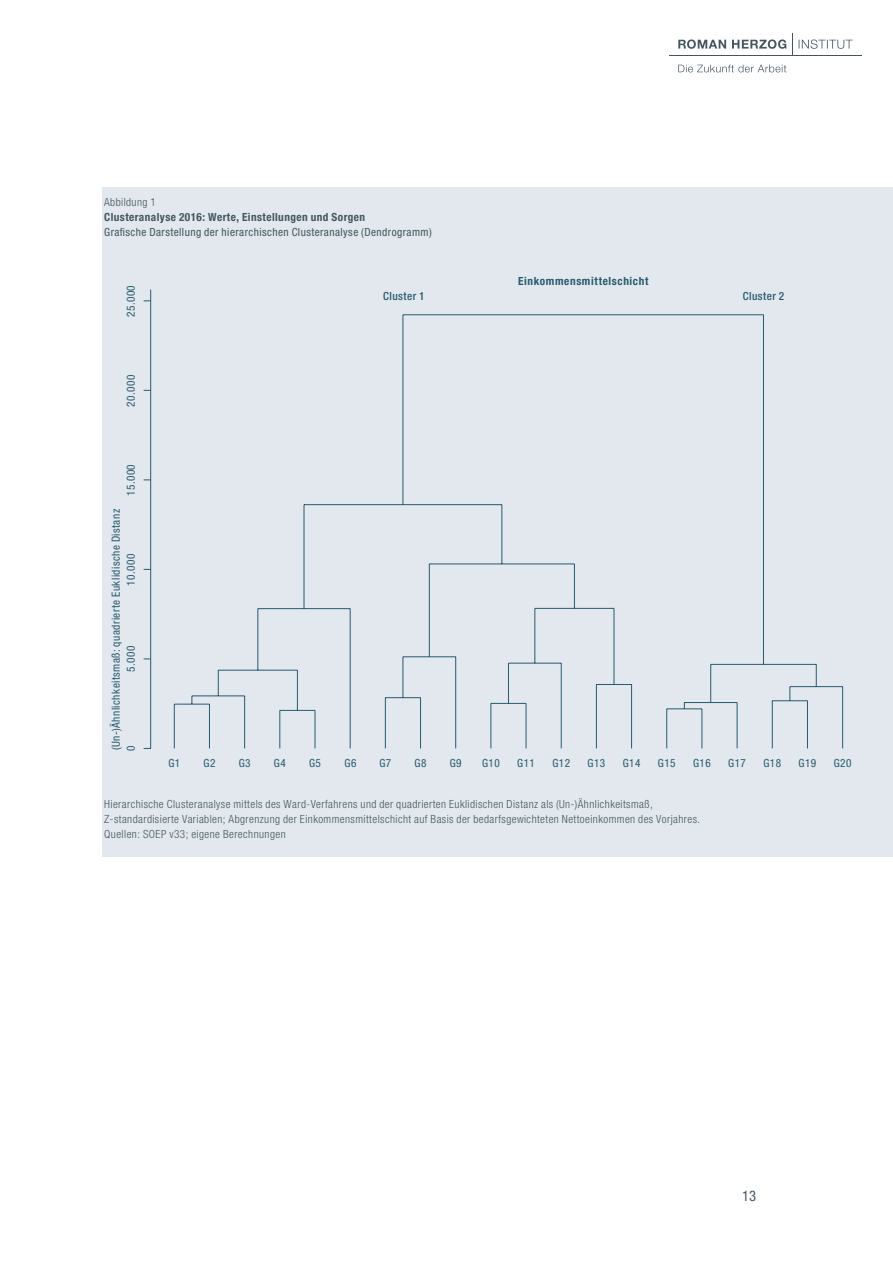
<style>
.page{position:relative;width:893px;height:1263px;background:#fff}
.page>*{position:absolute;margin:0;border:0;box-sizing:border-box;transform-origin:0 0}
.t1{font:condensed 14.7px "Helvetica Neue LT Std";color:#45555f}
.t2{font:300 condensed 11.25px/14.9px "Helvetica Neue LT Std";letter-spacing:.04em;color:#45555f}
.t3{font:condensed 11.25px "Helvetica Neue LT Std";letter-spacing:.04em;color:#275a70}
.t4{font:condensed 11.25px "Helvetica Neue LT Std";letter-spacing:.04em;color:#45555f}
.t5{font:700 condensed 11.25px "Helvetica Neue LT Std";letter-spacing:.04em;color:#45555f}
.t6{font:700 condensed 11.25px "Helvetica Neue LT Std";letter-spacing:.055em;color:#275a70}
.t7{font:500 condensed 11.25px "Helvetica Neue LT Std";letter-spacing:.04em;color:#275a70}
</style>
<div class="page">
<svg style="left:799px;top:40px;width:54px;height:9px"></svg>
<svg style="left:732px;top:39px;width:54px;height:10px"></svg>
<svg style="left:678px;top:39px;width:48px;height:10px"></svg>
<svg style="left:678px;top:65px;width:108px;height:7px"></svg>
<hr style="left:669px;top:55px;width:192px;height:1px;background:#45555f">
<svg style="left:792px;top:33px;width:1px;height:22px"></svg>
<div style="left:102px;top:187px;width:791px;height:670px;background:#e2e8ed"></div>
<hr style="left:403px;top:314px;width:360px;height:1px;background:#275a70">
<hr style="left:403px;top:315px;width:1px;height:190px;background:#275a70">
<hr style="left:304px;top:504px;width:198px;height:1px;background:#275a70">
<hr style="left:502px;top:505px;width:1px;height:59px;background:#275a70">
<hr style="left:304px;top:505px;width:1px;height:104px;background:#275a70">
<hr style="left:429px;top:564px;width:145px;height:1px;background:#275a70">
<hr style="left:258px;top:608px;width:92px;height:1px;background:#275a70">
<hr style="left:763px;top:315px;width:1px;height:349px;background:#275a70">
<hr style="left:574px;top:564px;width:1px;height:44px;background:#275a70">
<hr style="left:258px;top:609px;width:1px;height:61px;background:#275a70">
<hr style="left:711px;top:664px;width:105px;height:1px;background:#275a70">
<hr style="left:535px;top:608px;width:79px;height:1px;background:#275a70">
<hr style="left:218px;top:670px;width:79px;height:1px;background:#275a70">
<svg style="left:816px;top:664px;width:1px;height:22px"></svg>
<hr style="left:710px;top:664px;width:1px;height:38px;background:#275a70">
<hr style="left:534px;top:608px;width:1px;height:55px;background:#275a70">
<hr style="left:429px;top:564px;width:1px;height:93px;background:#275a70">
<svg style="left:218px;top:671px;width:1px;height:24px"></svg>
<hr style="left:790px;top:686px;width:53px;height:1px;background:#275a70">
<hr style="left:684px;top:702px;width:53px;height:1px;background:#275a70">
<hr style="left:508px;top:663px;width:53px;height:1px;background:#275a70">
<hr style="left:403px;top:656px;width:53px;height:1px;background:#275a70">
<hr style="left:192px;top:695px;width:53px;height:1px;background:#275a70">
<svg style="left:789px;top:687px;width:1px;height:13px"></svg>
<hr style="left:614px;top:608px;width:1px;height:76px;background:#275a70">
<hr style="left:508px;top:663px;width:1px;height:40px;background:#275a70">
<hr style="left:403px;top:657px;width:1px;height:41px;background:#275a70">
<hr style="left:297px;top:670px;width:1px;height:40px;background:#275a70">
<hr style="left:772px;top:700px;width:35px;height:1px;background:#275a70">
<hr style="left:667px;top:708px;width:35px;height:1px;background:#275a70">
<hr style="left:596px;top:684px;width:36px;height:1px;background:#275a70">
<hr style="left:491px;top:703px;width:35px;height:1px;background:#275a70">
<hr style="left:385px;top:697px;width:36px;height:1px;background:#275a70">
<hr style="left:280px;top:710px;width:35px;height:1px;background:#275a70">
<hr style="left:174px;top:704px;width:35px;height:1px;background:#275a70">
<hr style="left:842px;top:687px;width:1px;height:61px;background:#275a70">
<hr style="left:807px;top:701px;width:1px;height:47px;background:#275a70">
<hr style="left:772px;top:701px;width:1px;height:47px;background:#275a70">
<hr style="left:737px;top:702px;width:1px;height:46px;background:#275a70">
<hr style="left:702px;top:709px;width:1px;height:39px;background:#275a70">
<hr style="left:666px;top:709px;width:1px;height:39px;background:#275a70">
<hr style="left:631px;top:684px;width:1px;height:64px;background:#275a70">
<hr style="left:596px;top:684px;width:1px;height:64px;background:#275a70">
<hr style="left:561px;top:663px;width:1px;height:85px;background:#275a70">
<hr style="left:526px;top:703px;width:1px;height:45px;background:#275a70">
<hr style="left:491px;top:703px;width:1px;height:45px;background:#275a70">
<hr style="left:455px;top:657px;width:1px;height:91px;background:#275a70">
<hr style="left:420px;top:698px;width:1px;height:50px;background:#275a70">
<hr style="left:385px;top:698px;width:1px;height:50px;background:#275a70">
<hr style="left:350px;top:609px;width:1px;height:139px;background:#275a70">
<hr style="left:315px;top:710px;width:1px;height:38px;background:#275a70">
<hr style="left:279px;top:710px;width:1px;height:38px;background:#275a70">
<hr style="left:244px;top:696px;width:1px;height:52px;background:#275a70">
<hr style="left:209px;top:704px;width:1px;height:44px;background:#275a70">
<hr style="left:174px;top:704px;width:1px;height:44px;background:#275a70">
<hr style="left:150px;top:290px;width:1px;height:458px;background:#275a70">
<p class="t2" style="left:104px;top:195px;width:53px">Abbildung 1</p>
<p class="t5" style="left:104px;top:210px;width:263px">Clusteranalyse 2016: Werte, Einstellungen und Sorgen</p>
<p class="t4" style="left:104px;top:225px;width:329px">Grafische Darstellung der hierarchischen Clusteranalyse (Dendrogramm)</p>
<p class="t3" style="left:124px;top:317px;width:33px;rotate:-90deg">25.000</p>
<p class="t3" style="left:124px;top:407px;width:33px;rotate:-90deg">20.000</p>
<p class="t3" style="left:124px;top:496px;width:33px;rotate:-90deg">15.000</p>
<p class="t3" style="left:109px;top:750px;width:243px;rotate:-90deg">(Un-)Ähnlichkeitsmaß: quadrierte Euklidische Distanz</p>
<p class="t3" style="left:124px;top:586px;width:33px;rotate:-90deg">10.000</p>
<p class="t3" style="left:124px;top:671px;width:28px;rotate:-90deg">5.000</p>
<p class="t3" style="left:124px;top:751px;width:7px;rotate:-90deg">0</p>
<p class="t7" style="left:383px;top:290px;width:43px">Cluster 1</p>
<p class="t6" style="left:518px;top:274px;width:132px">Einkommensmittelschicht</p>
<p class="t7" style="left:743px;top:290px;width:43px">Cluster 2</p>
<p class="t3" style="left:168px;top:757px;width:13px">G1</p>
<p class="t3" style="left:204px;top:757px;width:13px">G2</p>
<p class="t3" style="left:239px;top:757px;width:13px">G3</p>
<p class="t3" style="left:274px;top:757px;width:13px">G4</p>
<p class="t3" style="left:309px;top:757px;width:13px">G5</p>
<p class="t3" style="left:345px;top:757px;width:13px">G6</p>
<p class="t3" style="left:379px;top:757px;width:13px">G7</p>
<p class="t3" style="left:415px;top:757px;width:13px">G8</p>
<p class="t3" style="left:450px;top:757px;width:13px">G9</p>
<p class="t3" style="left:482px;top:757px;width:19px">G10</p>
<p class="t3" style="left:517px;top:757px;width:19px">G11</p>
<p class="t3" style="left:552px;top:757px;width:19px">G12</p>
<p class="t3" style="left:588px;top:757px;width:19px">G13</p>
<p class="t3" style="left:623px;top:757px;width:19px">G14</p>
<p class="t3" style="left:658px;top:757px;width:19px">G15</p>
<p class="t3" style="left:693px;top:757px;width:19px">G16</p>
<p class="t3" style="left:728px;top:757px;width:19px">G17</p>
<p class="t3" style="left:763px;top:757px;width:19px">G18</p>
<p class="t3" style="left:799px;top:757px;width:19px">G19</p>
<p class="t3" style="left:834px;top:757px;width:19px">G20</p>
<p class="t2" style="left:104px;top:796px;width:597px">Hierarchische Clusteranalyse mittels des Ward-Verfahrens und der quadrierten Euklidischen Distanz als (Un-)Ähnlichkeitsmaß,<br>Z-standardisierte Variablen; Abgrenzung der Einkommensmittelschicht auf Basis der bedarfsgewichteten Nettoeinkommen des Vorjahres.<br>Quellen: SOEP v33; eigene Berechnungen</p>
<h1 class="t1" style="left:742px;top:1187px;width:16px">13</h1>
</div>
